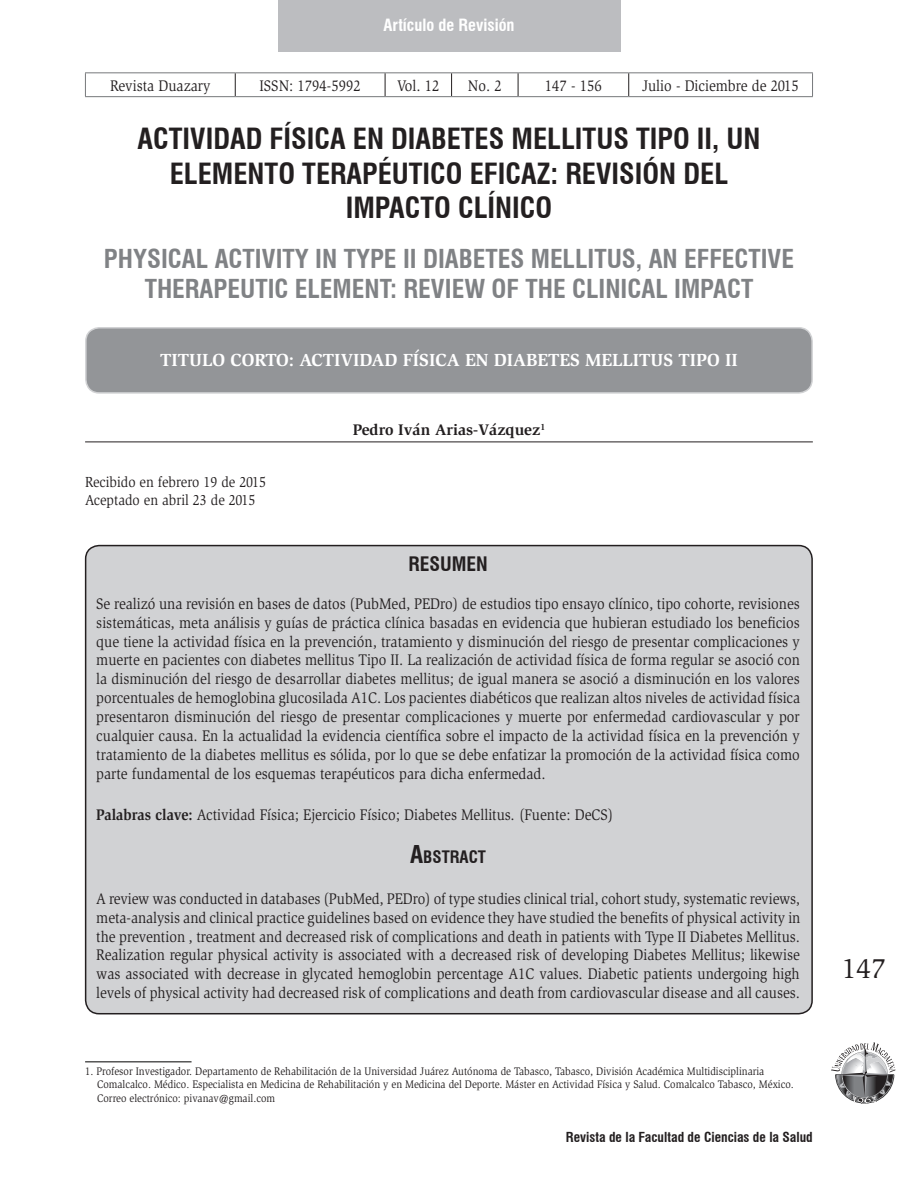
<style>
.page{position:relative;width:915px;height:1191px;background:#fff}
.page>*{position:absolute;margin:0;border:0;box-sizing:border-box;transform-origin:0 0}
.Título{font:700 condensed 28.5px/34.5px "Swiss 721 BT";color:#231f20;text-align:center}
.t1{font:28.5px "Slimbach";color:#231f20}
.Titulo_en_Ingles{font:700 condensed 25.5px/30.6px "Swiss 721 BT";color:#808285;text-align:center}
.Subtítulo{font:700 condensed 19.5px "Swiss 721 BT";color:#231f20}
.Titulos_Cortos{font:700 18px "Slimbach";color:#fff}
.C__de_texto{font:700 condensed 16.8px "Swiss 721 BT";color:#231f20}
.Cabezote_Titular{font:700 condensed 16.5px "Swiss 721 BT";color:#fff}
.C__de_texto-2{font:15.75px/18.9px "Slimbach";color:#231f20;text-align:justify;scale:.9 1}
.Autores{font:700 15.75px "Slimbach";color:#231f20}
.C__de_texto_2{font:15px "Slimbach";color:#231f20;scale:.9 1}
.t2{font:700 condensed 13.5px "Swiss 721 BT";color:#231f20}
.t3{font:condensed 13.5px "Swiss 721 BT";color:#231f20}
.Datos_autores{font:11.25px/13.5px "Slimbach";color:#231f20;scale:.9 1}
.s1{font-weight:700}
.s2{font-size:24px}
</style>
<div class="page">
<svg style="left:831px;top:1042px;width:64px;height:61px"></svg>
<div style="left:277px;top:0;width:343px;height:51px;background:#bcbdc0"></div>
<svg style="left:235px;top:73px;width:1px;height:23px"></svg>
<svg style="left:384px;top:73px;width:1px;height:23px"></svg>
<svg style="left:451px;top:73px;width:1px;height:23px"></svg>
<svg style="left:517px;top:73px;width:1px;height:23px"></svg>
<svg style="left:628px;top:73px;width:1px;height:23px"></svg>
<hr style="left:85px;top:72px;width:150px;height:1px;background:#76787b">
<svg style="left:85px;top:73px;width:1px;height:23px"></svg>
<hr style="left:235px;top:72px;width:150px;height:1px;background:#76787b">
<hr style="left:385px;top:72px;width:66px;height:1px;background:#76787b">
<hr style="left:451px;top:72px;width:67px;height:1px;background:#76787b">
<hr style="left:518px;top:72px;width:110px;height:1px;background:#76787b">
<hr style="left:628px;top:72px;width:184px;height:1px;background:#76787b">
<hr style="left:85px;top:96px;width:150px;height:1px;background:#76787b">
<hr style="left:235px;top:96px;width:150px;height:1px;background:#76787b">
<hr style="left:385px;top:96px;width:66px;height:1px;background:#76787b">
<hr style="left:451px;top:96px;width:67px;height:1px;background:#76787b">
<hr style="left:518px;top:96px;width:110px;height:1px;background:#76787b">
<hr style="left:628px;top:96px;width:184px;height:1px;background:#76787b">
<div style="left:86px;top:545px;width:725px;height:468px;background:#d1d2d4;border-radius:14px"></div>
<div style="left:85px;top:545px;width:727px;height:469px;border:2px solid #231f20;border-radius:14px"></div>
<hr style="left:85px;top:441px;width:727px;height:1px;background:#231f20">
<div style="left:86px;top:328px;width:725px;height:65px;background:#939598;border-radius:14px"></div>
<div style="left:85px;top:327px;width:727px;height:67px;border:2px solid #d1d2d4;border-radius:14px"></div>
<hr style="left:85px;top:1061px;width:106px;height:1px;background:#000">
<p class="Cabezote_Titular" style="left:383px;top:15px;width:133px">Artículo de Revisión</p>
<p class="C__de_texto-2" style="left:110px;top:76px;width:113px">Revista Duazary</p>
<p class="C__de_texto-2" style="left:259px;top:76px;width:114px">ISSN: 1794-5992</p>
<p class="C__de_texto-2" style="left:397px;top:76px;width:49px">Vol. 12</p>
<p class="C__de_texto-2" style="left:467px;top:76px;width:39px">No. 2</p>
<p class="C__de_texto-2" style="left:544px;top:76px;width:65px">147 - 156</p>
<p class="C__de_texto-2" style="left:642px;top:76px;width:175px">Julio - Diciembre de 2015</p>
<p class="Título" style="left:137px;top:122px;width:624px">ACTIVIDAD FÍSICA EN DIABETES MELLITUS TIPO II, UN<br>ELEMENTO TERAPÉUTICO EFICAZ: REVISIÓN DEL</p>
<p class="Título" style="left:345px;top:191px;width:208px">IMPACTO CLÍNICO</p>
<p class="Titulo_en_Ingles" style="left:104px;top:243px;width:691px">PHYSICAL ACTIVITY IN TYPE II DIABETES MELLITUS, AN EFFECTIVE<br>THERAPEUTIC ELEMENT: REVIEW OF THE CLINICAL IMPACT</p>
<p class="t3" style="left:384px;top:80px;width:131px">Pedro Iván Arias-Vázquez</p>
<p class="Titulos_Cortos" style="left:160px;top:349px;width:579px">TITULO CORTO: ACTIVIDAD FÍSICA EN DIABETES MELLITUS TIPO II</p>
<p class="C__de_texto_2" style="left:85px;top:473px;width:202px">Recibido en febrero 19 de 2015</p>
<p class="C__de_texto_2" style="left:85px;top:491px;width:191px">Aceptado en abril 23 de 2015</p>
<p class="Autores" style="left:352px;top:420px;width:194px">Pedro Iván Arias-Vázquez<sup>1</sup></p>
<p class="Subtítulo" style="left:408px;top:552px;width:81px">RESUMEN</p>
<p class="C__de_texto-2" style="left:96px;top:594px;width:783px">Se realizó una revisión en bases de datos (PubMed, PEDro) de estudios tipo ensayo clínico, tipo cohorte, revisiones sistemáticas, meta análisis y guías de práctica clínica basadas en evidencia que hubieran estudiado los beneficios que tiene la actividad física en la prevención, tratamiento y disminución del riesgo de presentar complicaciones y muerte en pacientes con diabetes mellitus Tipo II. La realización de actividad física de forma regular se asoció con la disminución del riesgo de desarrollar diabetes mellitus; de igual manera se asoció a disminución en los valores porcentuales de hemoglobina glucosilada A1C. Los pacientes diabéticos que realizan altos niveles de actividad física presentaron disminución del riesgo de presentar complicaciones y muerte por enfermedad cardiovascular y por cualquier causa. En la actualidad la evidencia científica sobre el impacto de la actividad física en la prevención y tratamiento de la diabetes mellitus es sólida, por lo que se debe enfatizar la promoción de la actividad física como parte fundamental de los esquemas terapéuticos para dicha enfermedad.</p>
<p class="C__de_texto-2" style="left:96px;top:805px;width:575px"><span class="s1">Palabras clave:</span> Actividad Física; Ejercicio Físico; Diabetes Mellitus. (Fuente: DeCS)</p>
<p class="C__de_texto" style="left:410px;top:847px;width:77px"><span class="s2">A</span>BSTRACT</p>
<p class="C__de_texto-2" style="left:96px;top:889px;width:783px">A review was conducted in databases (PubMed, PEDro) of type studies clinical trial, cohort study, systematic reviews, meta-analysis and clinical practice guidelines based on evidence they have studied the benefits of physical activity in the prevention , treatment and decreased risk of complications and death in patients with Type II Diabetes Mellitus.<br>Realization regular physical activity is associated with a decreased risk of developing Diabetes Mellitus; likewise was associated with decrease in glycated hemoglobin percentage A1C values. Diabetic patients undergoing high levels of physical activity had decreased risk of complications and death from cardiovascular disease and all causes.</p>
<p class="Datos_autores" style="left:97px;top:1064px;width:775px;text-indent:-12px">1. Profesor Investigador. Departamento de Rehabilitación de la Universidad Juárez Autónoma de Tabasco, Tabasco, División Académica Multidisciplinaria<br>Comalcalco. Médico. Especialista en Medicina de Rehabilitación y en Medicina del Deporte. Máster en Actividad Física y Salud. Comalcalco Tabasco, México.<br>Correo electrónico: pivanav@gmail.com</p>
<p class="t2" style="left:565px;top:1129px;width:248px">Revista de la Facultad de Ciencias de la Salud</p>
<p class="t1" style="left:841px;top:952px;width:46px">147</p>
</div>
